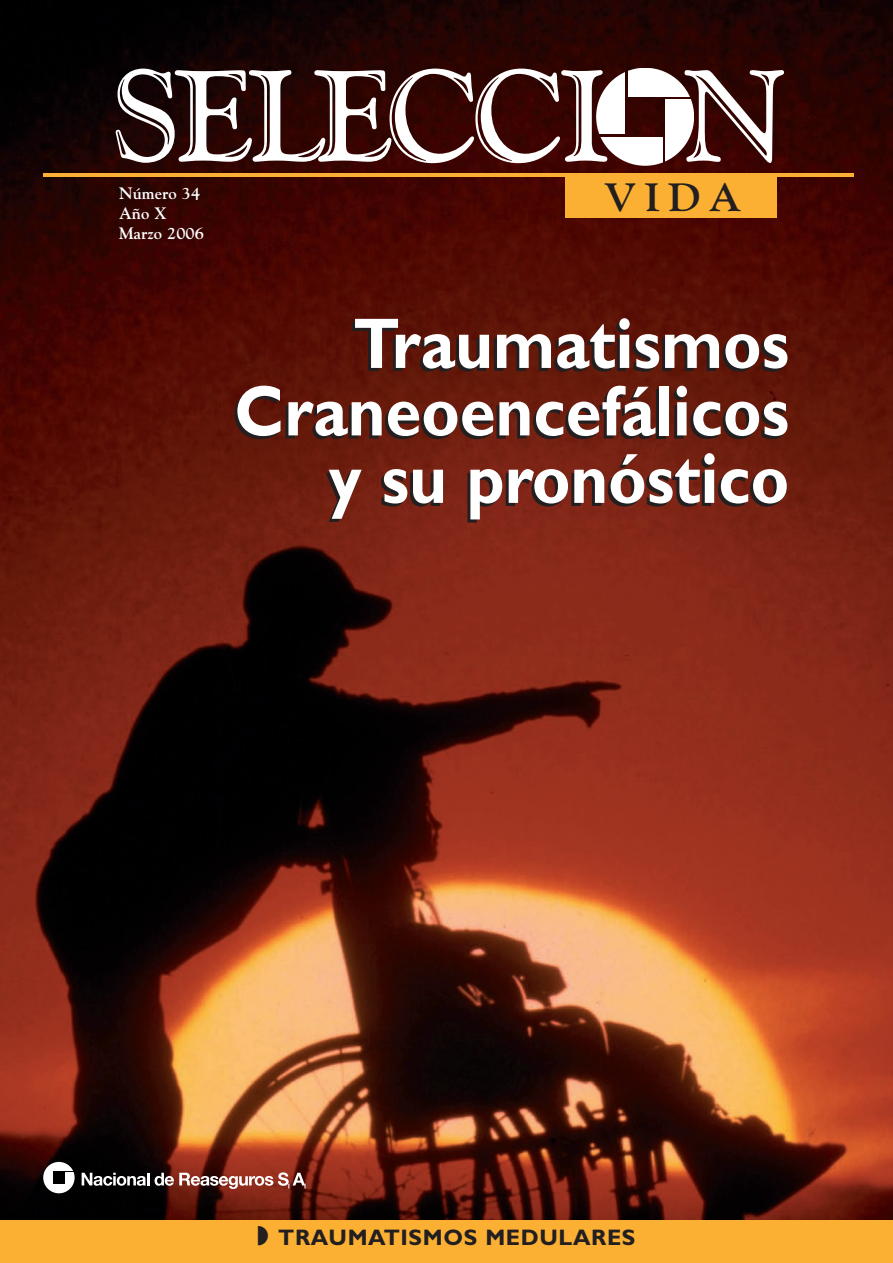
<style>
.page{position:relative;width:893px;height:1263px;background:#fff}
.page>*{position:absolute;margin:0;border:0;box-sizing:border-box;transform-origin:0 0}
.t1{font:700 72px/67.5px "Gill Sans";color:#fff;text-align:right;scale:.9 1}
.t2{font:700 39.3px "Goudy";color:#231f20;scale:1.07 1}
.t3{font:700 22.5px "Gill Sans";letter-spacing:.025em;color:#231f20}
.t4{font:700 16.5px/19.8px "Goudy";color:#fff}
</style>
<div class="page">
<img style="left:0;top:0;width:893px;height:1220px">
<svg style="left:116px;top:69px;width:491px;height:94px"></svg>
<svg style="left:685px;top:70px;width:99px;height:93px"></svg>
<svg style="left:596px;top:68px;width:29px;height:66px"></svg>
<svg style="left:628px;top:68px;width:66px;height:28px"></svg>
<svg style="left:665px;top:99px;width:29px;height:67px"></svg>
<svg style="left:596px;top:137px;width:66px;height:29px"></svg>
<hr style="left:43px;top:174px;width:810px;height:3px;background:#fbb033">
<div style="left:565px;top:176px;width:212px;height:41px;background:#fbb033"></div>
<svg style="left:82px;top:1173px;width:67px;height:13px"></svg>
<svg style="left:155px;top:1172px;width:151px;height:17px"></svg>
<svg style="left:43px;top:1162px;width:9px;height:21px"></svg>
<svg style="left:53px;top:1162px;width:22px;height:9px"></svg>
<svg style="left:65px;top:1172px;width:10px;height:21px"></svg>
<svg style="left:43px;top:1184px;width:21px;height:9px"></svg>
<div style="left:0;top:1220px;width:893px;height:43px;background:#fbb033"></div>
<p class="t4" style="left:119px;top:184px;width:83px">Número 34<br>Año X</p>
<p class="t2" style="left:604px;top:174px;width:130px">VIDA</p>
<p class="t4" style="left:119px;top:223px;width:86px">Marzo 2006</p>
<p class="t1" style="left:234px;top:316px;width:618px">Traumatismos<br>Craneoencefálicos y su pronóstico</p>
<p class="t3" style="left:257px;top:1229px;width:380px">◗ TRAUMATISMOS MEDULARES</p>
</div>
